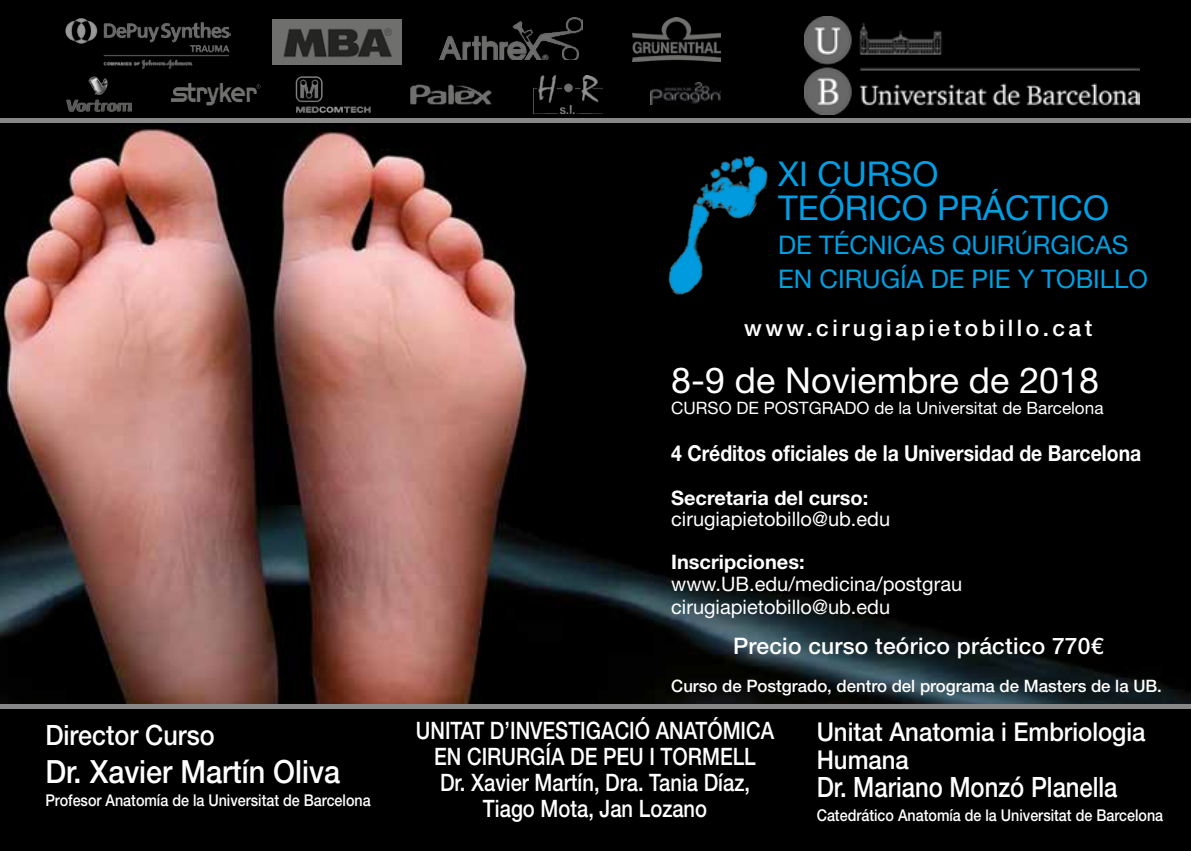
<style>
.page{position:relative;width:1191px;height:851px;background:#fff}
.page>*{position:absolute;margin:0;border:0;box-sizing:border-box;transform-origin:0 0}
.t1{font:35.8px "Helvetica Neue LT";color:#fff}
.t2{font:34.2px/34.2px "Helvetica Neue LT";color:#009fe3}
.t3{font:500 32px "Helvetica Neue LT";color:#fff;scale:.9 1}
.t4{font:500 28px "Helvetica Neue LT";color:#fff;scale:.85 1}
.t5{font:500 28px "Helvetica Neue LT";color:#fff;scale:.9 1}
.t6{font:500 26px/28px "Helvetica Neue LT";color:#fff;scale:.92 1}
.t7{font:25.6px/34.2px "Helvetica Neue LT";color:#009fe3}
.t8{font:500 24px/26px "Helvetica Neue LT";color:#fff;text-align:center;scale:.84 1}
.t9{font:500 22.8px "Helvetica Neue LT";letter-spacing:.01em;color:#fff}
.t10{font:500 22.8px "Helvetica Neue LT";letter-spacing:.15em;color:#fff}
.t11{font:700 22px "Helvetica Neue LT";color:#fff;scale:.88 1}
.t12{font:20px/24px "Helvetica Neue LT";color:#fff}
.t13{font:700 20px "Helvetica Neue LT";color:#fff}
.t14{font:500 17.2px "Helvetica Neue LT";color:#fff}
.t15{font:17.2px "Helvetica Neue LT";color:#fff}
.t16{font:500 16.2px "Helvetica Neue LT";color:#fff;scale:.88 1}
</style>
<div class="page">
<img style="left:0;top:122px;width:1191px;height:582px">
<div style="left:0;top:0;width:1191px;height:122px;background:#000"></div>
<hr style="left:0;top:118px;width:1191px;height:4px;background:#878787">
<div style="left:0;top:708px;width:1191px;height:142px;background:#000"></div>
<hr style="left:0;top:704px;width:1191px;height:4px;background:#878787">
<img style="left:805px;top:16px;width:334px;height:98px">
<img style="left:647px;top:142px;width:130px;height:163px">
<img style="left:65px;top:18px;width:165px;height:51px">
<img style="left:272px;top:19px;width:129px;height:46px">
<img style="left:440px;top:18px;width:142px;height:42px">
<img style="left:67px;top:77px;width:64px;height:35px">
<img style="left:172px;top:83px;width:89px;height:22px">
<img style="left:295px;top:76px;width:76px;height:37px">
<img style="left:632px;top:18px;width:88px;height:44px">
<img style="left:533px;top:75px;width:70px;height:38px">
<img style="left:411px;top:84px;width:80px;height:21px">
<img style="left:651px;top:82px;width:69px;height:23px">
<p class="t5" style="left:45px;top:718px;width:190px">Director Curso</p>
<h3 class="t3" style="left:45px;top:752px;width:329px">Dr. Xavier Martín Oliva</h3>
<p class="t16" style="left:45px;top:790px;width:371px">Profesor Anatomía de la Universitat de Barcelona</p>
<h2 class="t2" style="left:778px;top:156px;width:332px">XI CURSO<br>TEÓRICO PRÁCTICO</h2>
<p class="t7" style="left:778px;top:227px;width:371px">DE TÉCNICAS QUIRÚRGICAS<br>EN CIRUGÍA DE PIE Y TOBILLO</p>
<p class="t10" style="left:744px;top:314px;width:349px">www.cirugiapietobillo.cat</p>
<h1 class="t1" style="left:671px;top:359px;width:429px">8-9 de Noviembre de 2018</h1>
<p class="t15" style="left:671px;top:397px;width:434px">CURSO DE POSTGRADO de la Universitat de Barcelona</p>
<p class="t11" style="left:671px;top:439px;width:536px">4 Créditos oficiales de la Universidad de Barcelona</p>
<p class="t13" style="left:671px;top:485px;width:198px">Secretaria del curso:</p>
<p class="t12" style="left:671px;top:507px;width:220px">cirugiapietobillo@ub.edu</p>
<p class="t13" style="left:671px;top:549px;width:135px">Inscripciones:</p>
<p class="t12" style="left:671px;top:571px;width:292px">www.UB.edu/medicina/postgrau cirugiapietobillo@ub.edu</p>
<p class="t9" style="left:733px;top:632px;width:372px">Precio curso teórico práctico 770€</p>
<p class="t14" style="left:671px;top:675px;width:492px">Curso de Postgrado, dentro del programa de Masters de la UB.</p>
<p class="t8" style="left:416px;top:717px;width:428px">UNITAT D’INVESTIGACIÓ ANATÓMICA<br>EN CIRURGÍA DE PEU I TORMELL<br>Dr. Xavier Martín, Dra. Tania Díaz,<br>Tiago Mota, Jan Lozano</p>
<p class="t6" style="left:816px;top:717px;width:359px">Unitat Anatomia i Embriologia<br>Humana</p>
<p class="t4" style="left:816px;top:770px;width:355px">Dr. Mariano Monzó Planella</p>
<p class="t16" style="left:816px;top:805px;width:395px">Catedrático Anatomía de la Universitat de Barcelona</p>
</div>
